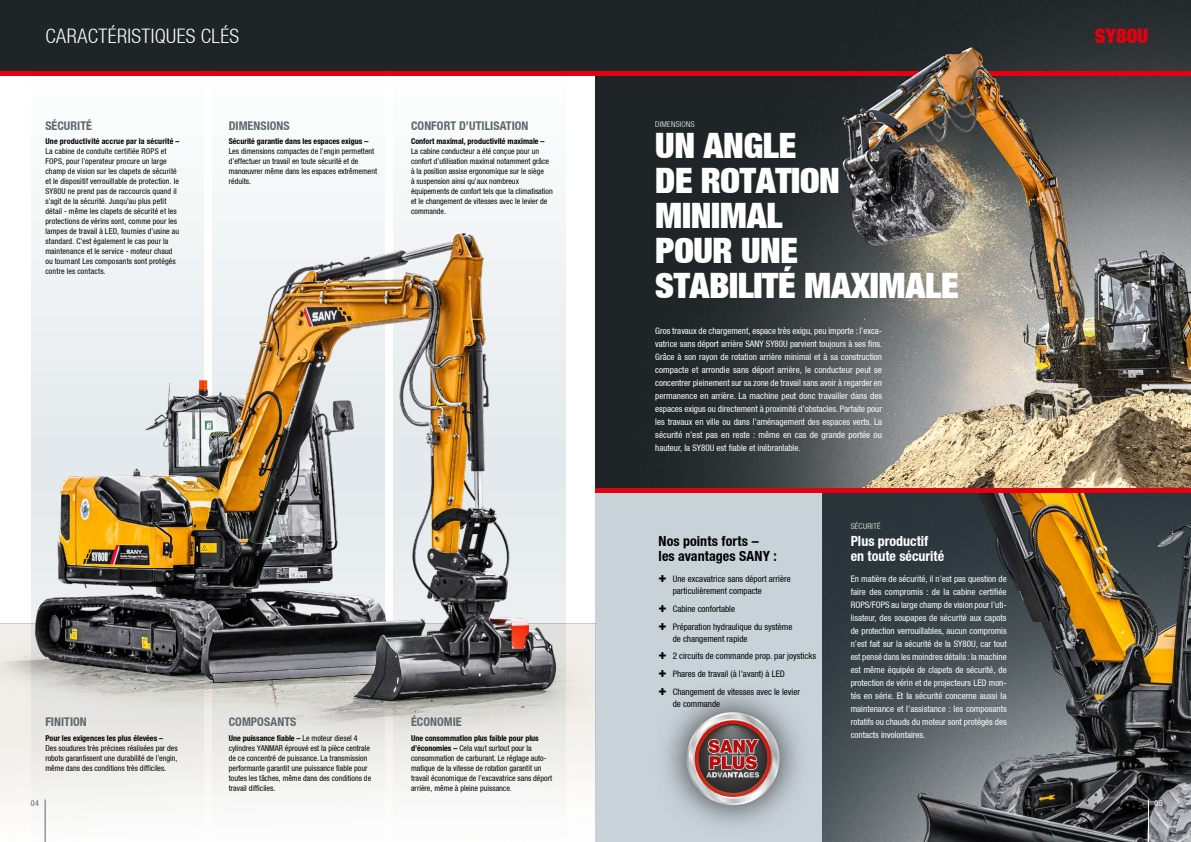
<style>
.page{position:relative;width:1191px;height:842px;background:#fff}
.page>*{position:absolute;margin:0;border:0;box-sizing:border-box;transform-origin:0 0}
.t1{font:900 35px/35px "Context Reprise Extra Black S Si Extra";letter-spacing:-.01em;color:#fff}
.t2{font:700 20px "Context Reprise Light Cond S Si";letter-spacing:.02em;color:#fff}
.t3{font:900 20px "Context Reprise Extra Black S Si Extra";color:#e3000f}
.t4{font:700 condensed 14px/15px "Context Reprise Condensed S Si";letter-spacing:.005em;color:#000}
.t5{font:700 condensed 14px/15px "Context Reprise Condensed S Si";color:#fff}
.t6{font:700 condensed 12px "Context Reprise Condensed S Si";letter-spacing:.005em;color:#5d686d}
.t7{font:9px/13px "Context Reprise Condensed S Si Condensed";color:#fff;text-align:justify}
.t8{font:9px/17.7px "Context Reprise Condensed S Si Condensed";color:#000}
.t9{font:8px/10px "Context Reprise Condensed S Si Condensed";color:#000}
.t10{font:700 condensed 8px "Context Reprise Condensed S Si";color:#000}
.t11{font:700 condensed 8px "Context Reprise Condensed S Si";letter-spacing:.02em;color:#000}
.t12{font:700 8px "Context Reprise Light Cond S Si";letter-spacing:.035em;color:#fff}
.t13{font:8px "Context Reprise Condensed S Si Condensed";color:#5d686d}
.t14{font:8px "Context Reprise Condensed S Si Condensed";color:#fff}
.s1{font-family:"Context Reprise Condensed S Si Condensed";font-weight:400;font-stretch:normal}
.s2{font-family:"Context Reprise Condensed S Si";font-weight:700;font-stretch:condensed}
.s3{font-family:"Context Reprise Extra Black S Si Extra";font-weight:900;font-size:13.5px}
</style>
<div class="page">
<div style="left:595px;top:493px;width:227px;height:349px;background:#c8d3d9"></div>
<div style="left:0;top:0;width:1191px;height:71px;background:#1f2527"></div>
<div style="left:595px;top:16px;width:596px;height:472px;background:#1f2527"></div>
<hr style="left:0;top:71px;width:595px;height:4px;background:#e3000f">
<hr style="left:595px;top:71px;width:596px;height:4px;background:#e3000f">
<div style="left:31px;top:71px;width:173px;height:771px;background:linear-gradient(to right,#f7f4f4,#f8f4f5)"></div>
<div style="left:212px;top:71px;width:173px;height:771px;background:#f8f9fa"></div>
<div style="left:393px;top:71px;width:173px;height:771px;background:#f9fafa"></div>
<img style="left:729px;top:36px;width:462px;height:452px">
<div style="left:653px;top:679px;width:159px;height:159px;background:#000;opacity:.75"></div>
<svg style="left:683px;top:712px;width:99px;height:96px;background:#9b8081"></svg>
<img style="left:822px;top:493px;width:83px;height:349px">
<img style="left:905px;top:493px;width:286px;height:349px">
<div style="left:0;top:623px;width:595px;height:142px;background:#ecebe8"></div>
<img style="left:13px;top:215px;width:554px;height:506px">
<div style="left:595px;top:488px;width:596px;height:5px;background:#e3000f"></div>
<hr style="left:45px;top:799px;width:1px;height:43px;background:#5d686d">
<hr style="left:1148px;top:799px;width:1px;height:43px;background:#fff">
<h2 class="t2" style="left:45px;top:24px;width:195px">CARACTÉRISTIQUES CLÉS</h2>
<h2 class="t3" style="left:1094px;top:22px;width:55px">SY80U</h2>
<h3 class="t6" style="left:45px;top:118px;width:48px">SÉCURITÉ</h3>
<h3 class="t6" style="left:229px;top:118px;width:62px">DIMENSIONS</h3>
<p class="t12" style="left:655px;top:120px;width:41px">DIMENSIONS</p>
<h3 class="t6" style="left:411px;top:118px;width:119px">CONFORT D’UTILISATION</h3>
<p class="t11" style="left:45px;top:137px;width:136px">Une productivité accrue par la sécurité –</p>
<p class="t9" style="left:45px;top:147px;width:135px">La cabine de conduite certifiée ROPS et FOPS, pour l’operateur procure un large champ de vision sur les clapets de sécurité et le dispositif verrouillable de protection. le SY80U ne prend pas de raccourcis quand il s’agit de la sécurité. Jusqu’au plus petit détail - même les clapets de sécurité et les protections de vérins sont, comme pour les lampes de travail à LED, fournies d’usine au standard. C’est également le cas pour la maintenance et le service - moteur chaud ou tournant Les composants sont protégés contre les contacts.</p>
<p class="t10" style="left:229px;top:137px;width:141px">Sécurité garantie dans les espaces exigus –</p>
<p class="t9" style="left:229px;top:147px;width:150px">Les dimensions compactes de l’engin permettent d’effectuer un travail en toute sécurité et de manœuvrer même dans les espaces extrêmement réduits.</p>
<p class="t10" style="left:411px;top:137px;width:135px">Confort maximal, productivité maximale –</p>
<p class="t9" style="left:411px;top:147px;width:143px">La cabine conducteur a été conçue pour un confort d’utilisation maximal notamment grâce à la position assise ergonomique sur le siège<br>à suspension ainsi qu’aux nombreux équipements de confort tels que la climatisation et le changement de vitesses avec le levier de commande.</p>
<h1 class="t1" style="left:655px;top:127px;width:305px">UN ANGLE<br>DE ROTATION<br>MINIMAL<br>POUR UNE<br>STABILITÉ MAXIMALE</h1>
<p class="t7" style="left:655px;top:324px;width:229px">Gros travaux de chargement, espace très exigu, peu importe : l’exca&shy;vatrice sans déport arrière SANY SY80U parvient toujours à ses fins.<br>Grâce à son rayon de rotation arrière minimal et à sa construction compacte et arrondie sans déport arrière, le conducteur peut se concentrer pleinement sur sa zone de travail sans avoir à regarder en permanence en arrière. La machine peut donc travailler dans des espaces exigus ou directement à proximité d’obstacles. Parfaite pour les travaux en ville ou dans l’aménagement des espaces verts. La sécurité n’est pas en reste : même en cas de grande portée ou hauteur, la SY80U est fiable et inébranlable.</p>
<p class="t12" style="left:850px;top:522px;width:32px">SÉCURITÉ</p>
<h3 class="t4" style="left:658px;top:533px;width:120px">Nos points forts – les avantages SANY :</h3>
<h3 class="t5" style="left:850px;top:533px;width:95px">Plus productif en toute sécurité</h3>
<h3 class="t6" style="left:45px;top:715px;width:43px">FINITION</h3>
<p class="t10" style="left:45px;top:733px;width:119px">Pour les exigences les plus élevées –</p>
<p class="t9" style="left:45px;top:743px;width:134px;text-align:justify">Des soudures très précises réalisées par des robots garantissent une durabilité de l’engin, même dans des conditions très difficiles.</p>
<h3 class="t6" style="left:229px;top:715px;width:69px">COMPOSANTS</h3>
<p class="t10" style="left:229px;top:733px;width:130px">Une puissance fiable – <span class="s1">Le moteur diesel 4</span></p>
<p class="t9" style="left:229px;top:743px;width:144px">cylindres YANMAR éprouvé est la pièce centrale de ce concentré de puissance. La transmission performante garantit une puissance fiable pour toutes les tâches, même dans des conditions de travail difficiles.</p>
<h3 class="t6" style="left:411px;top:715px;width:52px">ÉCONOMIE</h3>
<p class="t10" style="left:411px;top:733px;width:129px">Une consommation plus faible pour plus</p>
<p class="t9" style="left:411px;top:743px;width:143px"><span class="s2">d’économies –</span> Cela vaut surtout pour la consommation de carburant. Le réglage auto&shy;matique de la vitesse de rotation garantit un travail économique de l’excavatrice sans déport arrière, même à pleine puissance.</p>
<p class="t8" style="left:673px;top:573px;width:119px;line-height:12px;text-indent:-14px"><span class="s3">+</span> Une excavatrice sans déport arrière particulièrement compacte</p>
<p class="t8" style="left:658px;top:600px;width:135px"><span class="s3">+</span> Cabine confortable<br><span class="s3">+</span> Préparation hydraulique du système</p>
<p class="t8" style="left:658px;top:630px;width:159px;text-indent:14px">de changement rapide<br><span class="s3">+</span> 2 circuits de commande prop. par joysticks <span class="s3">+</span> Phares de travail (à l’avant) à LED<br><span class="s3">+</span> Changement de vitesses avec le levier</p>
<p class="t8" style="left:673px;top:695px;width:49px">de commande</p>
<p class="t7" style="left:850px;top:572px;width:157px">En matière de sécurité, il n’est pas question de faire des compromis : de la cabine certifiée ROPS/FOPS au large champ de vision pour l’uti&shy;lisateur, des soupapes de sécurité aux capots de protection verrouillables, aucun compromis n’est fait sur la sécurité de la SY80U, car tout est pensé dans les moindres détails : la machine est même équipée de clapets de sécurité, de protection de vérin et de projecteurs LED mon&shy;tés en série. Et la sécurité concerne aussi la maintenance et l’assistance : les composants rotatifs ou chauds du moteur sont protégés des contacts involontaires.</p>
<p class="t13" style="left:31px;top:798px;width:10px">04</p>
<p class="t14" style="left:1154px;top:798px;width:9px">05</p>
</div>
